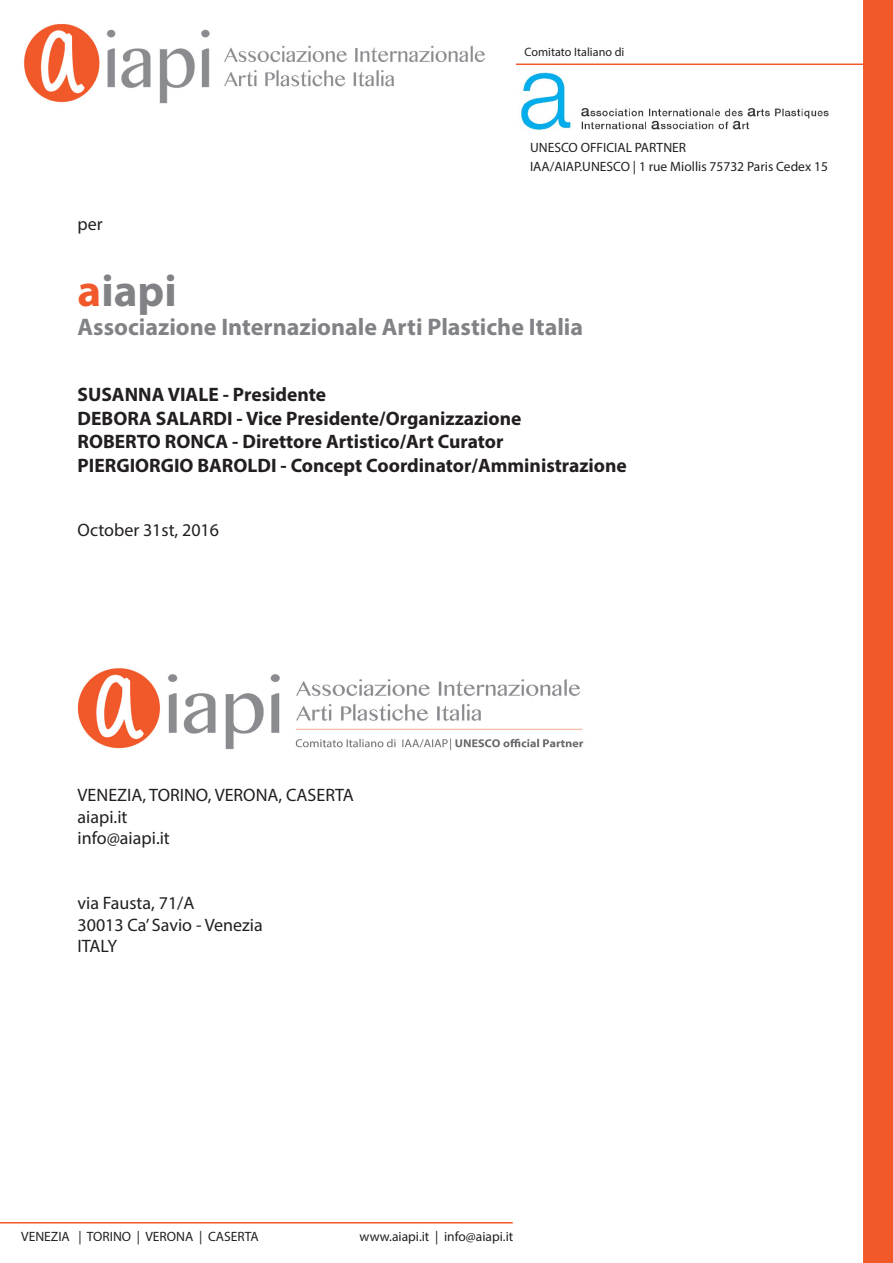
<style>
.page{position:relative;width:893px;height:1263px;background:#fff}
.page>*{position:absolute;margin:0;border:0;box-sizing:border-box;transform-origin:0 0}
.t1{font:700 45px "Myriad Pro";color:#808285}
.t2{font:700 24px "Myriad Pro";color:#808285}
.t3{font:700 19.5px "Myriad Pro";color:#231f20}
.t4{font:18px "Myriad Pro";color:#231f20}
.t5{font:13.5px "Myriad Pro";color:#231f20}
.t6{font:12.15px "Myriad Pro";color:#231f20}
.s1{color:#f1592a}
</style>
<div class="page">
<div style="left:863px;top:0;width:30px;height:1263px;background:#f15929"></div>
<hr style="left:0;top:1222px;width:513px;height:1px;background:#f15929">
<img style="left:23px;top:24px;width:462px;height:80px">
<hr style="left:516px;top:64px;width:377px;height:1px;background:#f15929">
<img style="left:521px;top:72px;width:308px;height:58px">
<img style="left:77px;top:668px;width:507px;height:82px">
<p class="t6" style="left:525px;top:45px;width:101px">Comitato Italiano di</p>
<p class="t5" style="left:530px;top:139px;width:158px">UNESCO OFFICIAL PARTNER</p>
<p class="t4" style="left:78px;top:213px;width:27px">per</p>
<p class="t5" style="left:530px;top:158px;width:299px">IAA/AIAP.UNESCO | 1 rue Miollis 75732 Paris Cedex 15</p>
<p class="t1" style="left:78px;top:261px;width:101px"><span class="s1">a</span>iapi</p>
<p class="t2" style="left:78px;top:311px;width:507px">Associazione Internazionale Arti Plastiche Italia</p>
<p class="t3" style="left:78px;top:382px;width:250px">SUSANNA VIALE - Presidente</p>
<p class="t3" style="left:78px;top:405px;width:445px">DEBORA SALARDI - Vice Presidente/Organizzazione</p>
<p class="t3" style="left:78px;top:429px;width:427px">ROBERTO RONCA - Direttore Artistico/Art Curator</p>
<p class="t3" style="left:78px;top:452px;width:551px">PIERGIORGIO BAROLDI - Concept Coordinator/Amministrazione</p>
<p class="t4" style="left:78px;top:519px;width:143px">October 31st, 2016</p>
<p class="t4" style="left:78px;top:784px;width:278px">VENEZIA, TORINO, VERONA, CASERTA</p>
<p class="t4" style="left:78px;top:805px;width:51px">aiapi.it</p>
<p class="t4" style="left:78px;top:827px;width:94px">info@aiapi.it</p>
<p class="t4" style="left:78px;top:892px;width:118px">via Fausta, 71/A</p>
<p class="t4" style="left:78px;top:913px;width:187px">30013 Ca’ Savio - Venezia</p>
<p class="t4" style="left:78px;top:935px;width:41px">ITALY</p>
<p class="t5" style="left:21px;top:1228px;width:239px">VENEZIA | TORINO | VERONA | CASERTA</p>
<p class="t5" style="left:360px;top:1228px;width:155px">www.aiapi.it | info@aiapi.it</p>
</div>
